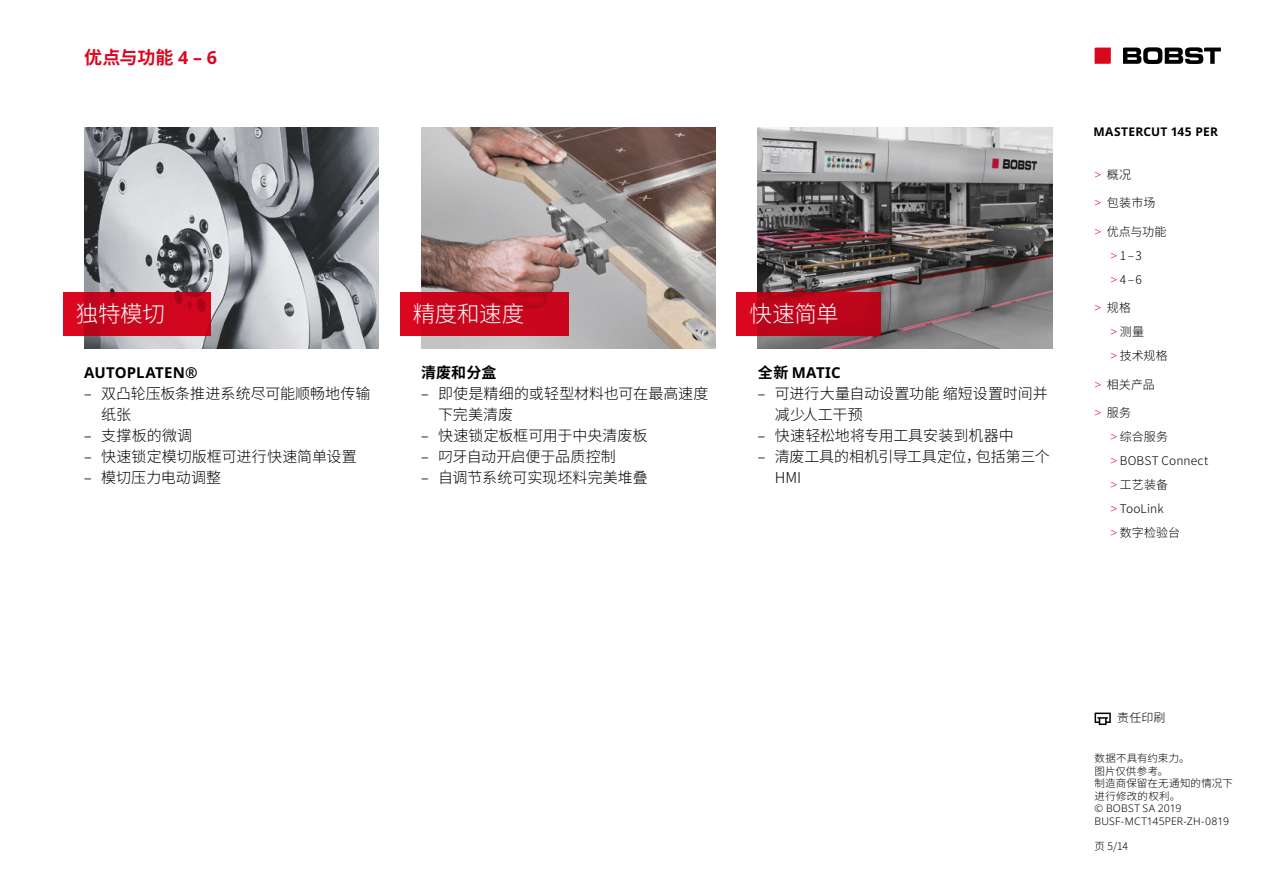
<style>
.page{position:relative;width:1263px;height:893px;background:#fff}
.page>*{position:absolute;margin:0;border:0;box-sizing:border-box;transform-origin:0 0}
.t1{font:300 22.5px "Noto Sans CJ Ksc";letter-spacing:-.015em;color:#fff}
.t2{font:700 18px "Noto Sans CJ Ksc";letter-spacing:-.005em;color:#db0720}
.t3{font:300 15px/21px "Noto Sans CJ Ksc";color:#000}
.t4{font:700 15px "Noto Sans";letter-spacing:.01em;color:#000}
.t5{font:700 15px "Noto Sans CJ Ksc";color:#000}
.t6{font:300 12px/24px "Noto Sans CJ Ksc";letter-spacing:.01em;color:#000}
.t7{font:700 12px "Noto Sans";letter-spacing:.025em;color:#000}
.t8{font:300 10.5px/12.6px "Noto Sans CJ Ksc";letter-spacing:.015em;color:#000}
.t9{font:300 10.5px/12.6px "Noto Sans";letter-spacing:.01em;color:#000}
.s1{font-family:"Noto Sans"}
.s2{font-family:"Noto Sans CJ Ksc"}
.s3{font-family:"Noto Sans";color:#db0720}
</style>
<div class="page">
<svg style="left:1094px;top:48px;width:17px;height:16px"></svg>
<svg style="left:1123px;top:47px;width:98px;height:17px"></svg>
<img style="left:84px;top:128px;width:295px;height:221px">
<img style="left:758px;top:128px;width:294px;height:221px">
<img style="left:421px;top:128px;width:295px;height:221px">
<svg style="left:63px;top:293px;width:147px;height:43px;background:#cb061d"></svg>
<svg style="left:737px;top:293px;width:144px;height:43px;background:#bf051b"></svg>
<svg style="left:400px;top:293px;width:168px;height:43px;background:#ca061c"></svg>
<svg style="left:1094px;top:713px;width:17px;height:12px"></svg>
<p class="t2" style="left:84px;top:47px;width:134px">优点与功能 <span class="s1">4 – 6</span></p>
<h1 class="t1" style="left:76px;top:301px;width:91px">独特模切</h1>
<h1 class="t1" style="left:413px;top:301px;width:113px">精度和速度</h1>
<h1 class="t1" style="left:749px;top:301px;width:91px">快速简单</h1>
<p class="t4" style="left:84px;top:362px;width:115px">AUTOPLATEN®</p>
<p class="t3" style="left:101px;top:384px;width:271px;text-indent:-17px"><span class="s1">–</span> 双凸轮压板条推进系统尽可能顺畅地传输纸张</p>
<p class="t3" style="left:84px;top:426px;width:109px"><span class="s1">–</span> 支撑板的微调</p>
<p class="t3" style="left:84px;top:447px;width:274px"><span class="s1">–</span> 快速锁定模切版框可进行快速简单设置</p>
<p class="t3" style="left:84px;top:468px;width:139px"><span class="s1">–</span> 模切压力电动调整</p>
<p class="t5" style="left:421px;top:364px;width:77px">清废和分盒</p>
<p class="t3" style="left:438px;top:384px;width:272px;text-indent:-17px"><span class="s1">–</span> 即使是精细的或轻型材料也可在最高速度下完美清废</p>
<p class="t3" style="left:421px;top:426px;width:228px"><span class="s1">–</span> 快速锁定板框可用于中央清废板</p>
<p class="t3" style="left:421px;top:447px;width:196px"><span class="s1">–</span> 叼牙自动开启便于品质控制</p>
<p class="t3" style="left:421px;top:468px;width:228px"><span class="s1">–</span> 自调节系统可实现坯料完美堆叠</p>
<p class="t4" style="left:758px;top:362px;width:84px"><span class="s2">全新</span> MATIC</p>
<p class="t3" style="left:775px;top:384px;width:274px;text-indent:-17px"><span class="s1">–</span> 可进行大量自动设置功能 缩短设置时间并减少人工干预</p>
<p class="t3" style="left:758px;top:426px;width:257px"><span class="s1">–</span> 快速轻松地将专用工具安装到机器中</p>
<p class="t3" style="left:775px;top:447px;width:276px;text-indent:-17px"><span class="s1">–</span> 清废工具的相机引导工具定位，包括第三个<br>HMI</p>
<p class="t7" style="left:1093px;top:123px;width:126px">MASTERCUT 145 PER</p>
<p class="t6" style="left:1094px;top:163px;width:38px"><span class="s3">&gt;</span> 概况</p>
<p class="t6" style="left:1094px;top:191px;width:62px"><span class="s3">&gt;</span> 包装市场</p>
<p class="t6" style="left:1110px;top:220px;width:58px;text-indent:-16px"><span class="s3">&gt;</span> 优点与功能<span class="s3">&gt;</span>1–3 <span class="s3">&gt;</span>4–6</p>
<p class="t6" style="left:1110px;top:296px;width:59px;text-indent:-16px"><span class="s3">&gt;</span> 规格<br><span class="s3">&gt;</span>测量<br><span class="s3">&gt;</span> 技术规格</p>
<p class="t6" style="left:1094px;top:372px;width:62px"><span class="s3">&gt;</span> 相关产品</p>
<p class="t6" style="left:1110px;top:401px;width:99px;text-indent:-16px"><span class="s3">&gt;</span> 服务<br><span class="s3">&gt;</span> 综合服务<br><span class="s3">&gt;</span> BOBST Connect <span class="s3">&gt;</span> 工艺装备<br><span class="s3">&gt;</span> TooLink<br><span class="s3">&gt;</span> 数字检验台</p>
<p class="t6" style="left:1117px;top:706px;width:50px">责任印刷</p>
<p class="t8" style="left:1094px;top:752px;width:140px">数据不具有约束力。<br>图片仅供参考。<br>制造商保留在无通知的情况下进行修改的权利。</p>
<p class="t9" style="left:1094px;top:802px;width:136px">© BOBST SA 2019<br>BUSF-MCT145PER-ZH-0819</p>
<p class="t8" style="left:1094px;top:840px;width:35px">页 5/14</p>
</div>
